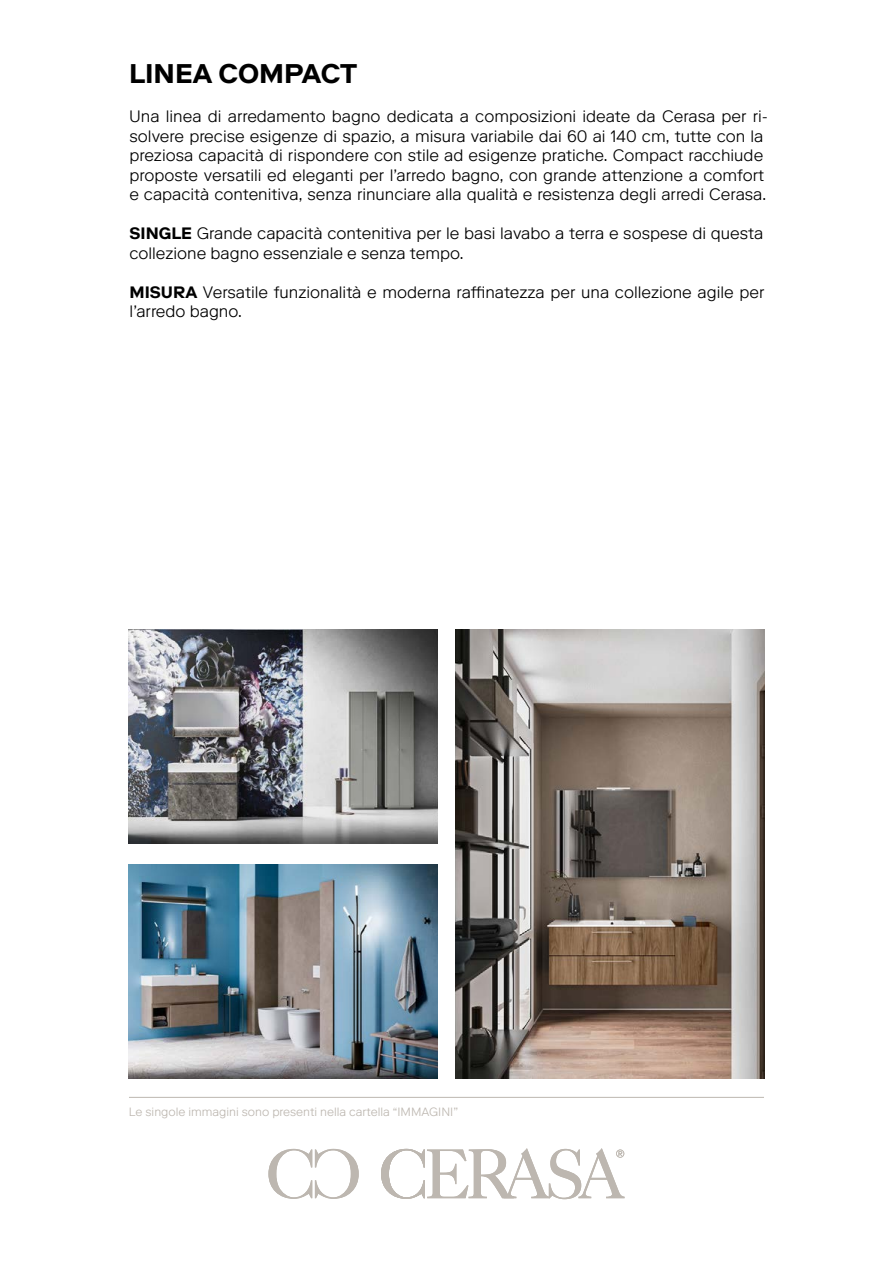
<style>
.page{position:relative;width:893px;height:1263px;background:#fff}
.page>*{position:absolute;margin:0;border:0;box-sizing:border-box;transform-origin:0 0}
.t1{font:700 27px "Riforma";color:#000}
.t2{font:300 16.5px/19.5px "Riforma";color:#000}
.t3{font:300 12px "Riforma";color:#bdb7b0}
.s1{font-weight:700}
</style>
<div class="page">
<hr style="left:129px;top:1097px;width:635px;height:1px;background:#bdb7b0">
<svg style="left:381px;top:1148px;width:243px;height:51px"></svg>
<svg style="left:268px;top:1149px;width:91px;height:50px"></svg>
<img style="left:129px;top:864px;width:309px;height:215px">
<img style="left:129px;top:629px;width:309px;height:215px">
<img style="left:455px;top:629px;width:309px;height:449px">
<h1 class="t1" style="left:129px;top:56px;width:230px">LINEA COMPACT</h1>
<p class="t2" style="left:129px;top:107px;width:640px">Una linea di arredamento bagno dedicata a composizioni ideate da Cerasa per ri&shy;solvere precise esigenze di spazio, a misura variabile dai 60 ai 140 cm, tutte con la preziosa capacità di rispondere con stile ad esigenze pratiche. Compact racchiude proposte versatili ed eleganti per l’arredo bagno, con grande attenzione a comfort e capacità contenitiva, senza rinunciare alla qualità e resistenza degli arredi Cerasa.</p>
<p class="t2" style="left:129px;top:224px;width:635px"><span class="s1">SINGLE</span> Grande capacità contenitiva per le basi lavabo a terra e sospese di questa collezione bagno essenziale e senza tempo.</p>
<p class="t2" style="left:129px;top:282px;width:636px"><span class="s1">MISURA</span> Versatile funzionalità e moderna raffinatezza per una collezione agile per l’arredo bagno.</p>
<p class="t3" style="left:129px;top:1104px;width:331px">Le singole immagini sono presenti nella cartella “IMMAGINI”</p>
</div>
